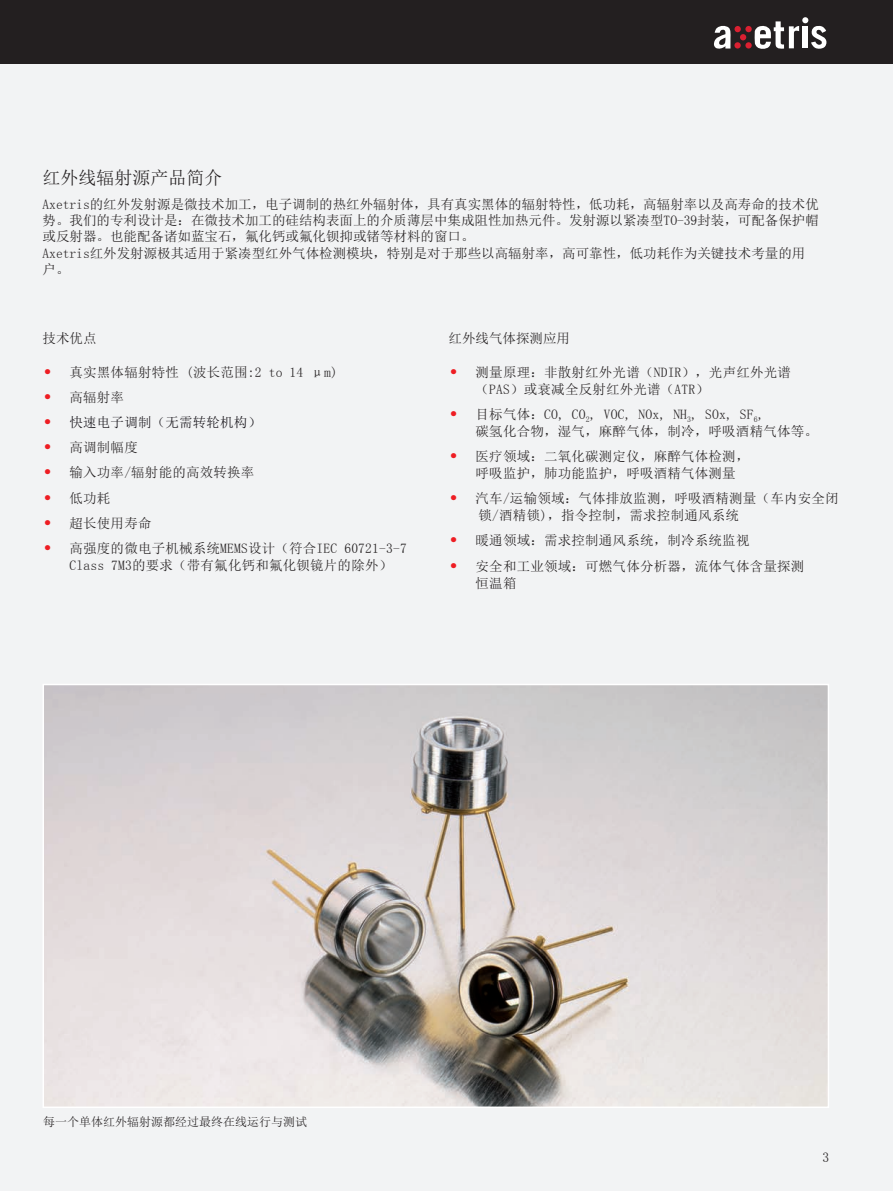
<style>
.page{position:relative;width:893px;height:1191px;background:#fff}
.page>*{position:absolute;margin:0;border:0;box-sizing:border-box;transform-origin:0 0}
.t1{font:18px "Sim Sun";color:#231f20}
.t2{font:13.5px/17px "Sim Sun";letter-spacing:.015em;color:#231f20}
.t3{font:13.5px "Sim Sun";letter-spacing:.015em;color:#141117}
.t4{font:12px "Sim Sun";color:#231f20}
.s1{font-size:21px;color:#ee1d23}
</style>
<div class="page">
<div style="left:0;top:64px;width:893px;height:1127px;background:#f2f3f4"></div>
<div style="left:0;top:0;width:893px;height:64px;background:#231f20"></div>
<div style="left:734px;top:26px;width:7px;height:6px;background:#da2031;border-radius:50%"></div>
<div style="left:745px;top:26px;width:7px;height:6px;background:#da2031;border-radius:50%"></div>
<svg style="left:740px;top:34px;width:6px;height:6px"></svg>
<svg style="left:734px;top:42px;width:7px;height:7px"></svg>
<svg style="left:745px;top:42px;width:7px;height:7px"></svg>
<svg style="left:714px;top:25px;width:17px;height:24px"></svg>
<svg style="left:755px;top:17px;width:71px;height:32px"></svg>
<img style="left:46px;top:687px;width:780px;height:418px">
<div style="left:43px;top:684px;width:786px;height:424px;border:2px solid #fff"></div>
<h1 class="t1" style="left:43px;top:169px;width:182px">红外线辐射源产品简介</h1>
<p class="t2" style="left:43px;top:196px;width:778px;line-height:16.2px">Axetris的红外发射源是微技术加工，电子调制的热红外辐射体，具有真实黑体的辐射特性，低功耗，高辐射率以及高寿命的技术优势。我们的专利设计是：在微技术加工的硅结构表面上的介质薄层中集成阻性加热元件。发射源以紧凑型TO-39封装，可配备保护帽或反射器。也能配备诸如蓝宝石，氟化钙或氟化钡抑或锗等材料的窗口。<br>Axetris红外发射源极其适用于紧凑型红外气体检测模块，特别是对于那些以高辐射率，高可靠性，低功耗作为关键技术考量的用户。</p>
<p class="t2" style="left:43px;top:329px;width:55px">技术优点</p>
<p class="t2" style="left:43px;top:363px;width:297px"><span class="s1">•</span> 真实黑体辐射特性 (波长范围:2 to 14 μm)</p>
<p class="t2" style="left:43px;top:388px;width:83px"><span class="s1">•</span> 高辐射率</p>
<p class="t3" style="left:43px;top:415px;width:220px"><span class="s1">•</span> 快速电子调制（无需转轮机构）</p>
<p class="t2" style="left:43px;top:439px;width:97px"><span class="s1">•</span> 高调制幅度</p>
<p class="t2" style="left:43px;top:464px;width:213px"><span class="s1">•</span> 输入功率/辐射能的高效转换率</p>
<p class="t2" style="left:43px;top:489px;width:69px"><span class="s1">•</span> 低功耗</p>
<p class="t2" style="left:43px;top:514px;width:111px"><span class="s1">•</span> 超长使用寿命</p>
<p class="t2" style="left:70px;top:540px;width:339px;text-indent:-27px"><span class="s1">•</span> 高强度的微电子机械系统MEMS设计（符合IEC 60721-3-7<br>Class 7M3的要求（带有氟化钙和氟化钡镜片的除外）</p>
<p class="t2" style="left:449px;top:329px;width:123px">红外线气体探测应用</p>
<p class="t2" style="left:476px;top:363px;width:317px;text-indent:-27px"><span class="s1">•</span> 测量原理：非散射红外光谱（NDIR），光声红外光谱（PAS）或衰减全反射红外光谱（ATR）</p>
<p class="t2" style="left:476px;top:405px;width:344px;text-indent:-27px"><span class="s1">•</span> 目标气体：CO, CO<sub>2</sub>, VOC, NOx, NH<sub>3</sub>, SOx, SF<sub>6</sub>,<br>碳氢化合物，湿气，麻醉气体，制冷，呼吸酒精气体等。</p>
<p class="t2" style="left:476px;top:448px;width:275px;text-indent:-27px"><span class="s1">•</span> 医疗领域：二氧化碳测定仪，麻醉气体检测，呼吸监护，肺功能监护，呼吸酒精气体测量</p>
<p class="t2" style="left:479px;top:490px;width:362px;text-indent:-30px"><span class="s1">•</span> 汽车/运输领域：气体排放监测，呼吸酒精测量（车内安全闭锁/酒精锁)，指令控制，需求控制通风系统</p>
<p class="t2" style="left:449px;top:532px;width:302px"><span class="s1">•</span> 暖通领域：需求控制通风系统，制冷系统监视</p>
<p class="t2" style="left:476px;top:557px;width:330px;text-indent:-27px"><span class="s1">•</span> 安全和工业领域：可燃气体分析器，流体气体含量探测恒温箱</p>
<p class="t4" style="left:43px;top:1115px;width:265px">每一个单体红外辐射源都经过最终在线运行与测试</p>
<p class="t2" style="left:822px;top:1149px;width:8px">3</p>
</div>
